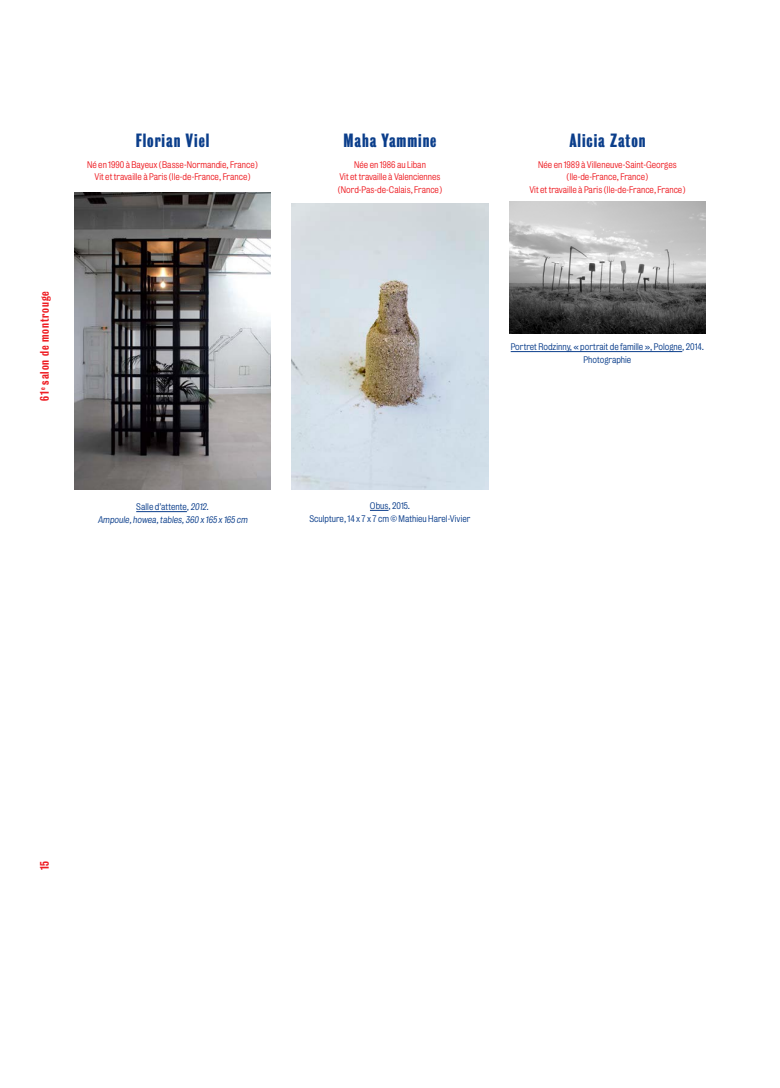
<style>
.page{position:relative;width:780px;height:1088px;background:#fff}
.page>*{position:absolute;margin:0;border:0;box-sizing:border-box;transform-origin:0 0}
.t1{font:17.5px "Bureau Grotesque One Seven";letter-spacing:.05em;color:#0b3e8b}
.t2{font:11.25px "Bureau Grotesque Three Five";letter-spacing:.08em;color:#ee1d23}
.t3{font:8.75px/12.5px "Bureau Grotesque Five One";color:#ee1d23;text-align:center}
.t4{font:8.75px/12.5px "Bureau Grotesque Five One";color:#0b3e8b;text-align:center}
</style>
<div class="page">
<hr style="left:136px;top:511px;width:51px;height:1px;background:#0b3e8b">
<img style="left:74px;top:192px;width:196px;height:298px">
<svg style="left:370px;top:510px;width:18px;height:1px"></svg>
<img style="left:292px;top:204px;width:196px;height:285px">
<hr style="left:510px;top:351px;width:172px;height:1px;background:#0b3e8b">
<img style="left:509px;top:201px;width:196px;height:132px">
<h1 class="t1" style="left:136px;top:130px;width:75px">Florian Viel</h1>
<p class="t3" style="left:87px;top:158px;width:172px">Né en 1990 à Bayeux (Basse-Normandie, France)<br>Vit et travaille à Paris (Ile-de-France, France)</p>
<p class="t2" style="left:38px;top:401px;width:111px;rotate:-90deg">61<sup>e</sup> salon de montrouge</p>
<p class="t4" style="left:98px;top:501px;width:152px">Salle d’attente,2012.<br>Ampoule,howea,tables,360 x 165 x 165 cm</p>
<h1 class="t1" style="left:343px;top:130px;width:94px">Maha Yammine</h1>
<p class="t3" style="left:338px;top:158px;width:106px">Née en 1986 au Liban<br>Vit et travaille à Valenciennes (Nord-Pas-de-Calais, France)</p>
<h1 class="t1" style="left:569px;top:130px;width:78px">Alicia Zaton</h1>
<p class="t3" style="left:529px;top:158px;width:158px">Née en 1989 à Villeneuve-Saint-Georges (Ile-de-France, France)<br>Vit et travaille à Paris (Ile-de-France, France)</p>
<p class="t4" style="left:510px;top:341px;width:195px">Portret Rodzinny, « portrait de famille », Pologne, 2014.<br>Photographie</p>
<p class="t4" style="left:309px;top:500px;width:162px">Obus, 2015.<br>Sculpture, 14 x 7 x 7 cm © Mathieu Harel-Vivier</p>
<p class="t2" style="left:38px;top:870px;width:11px;rotate:-90deg">15</p>
</div>
